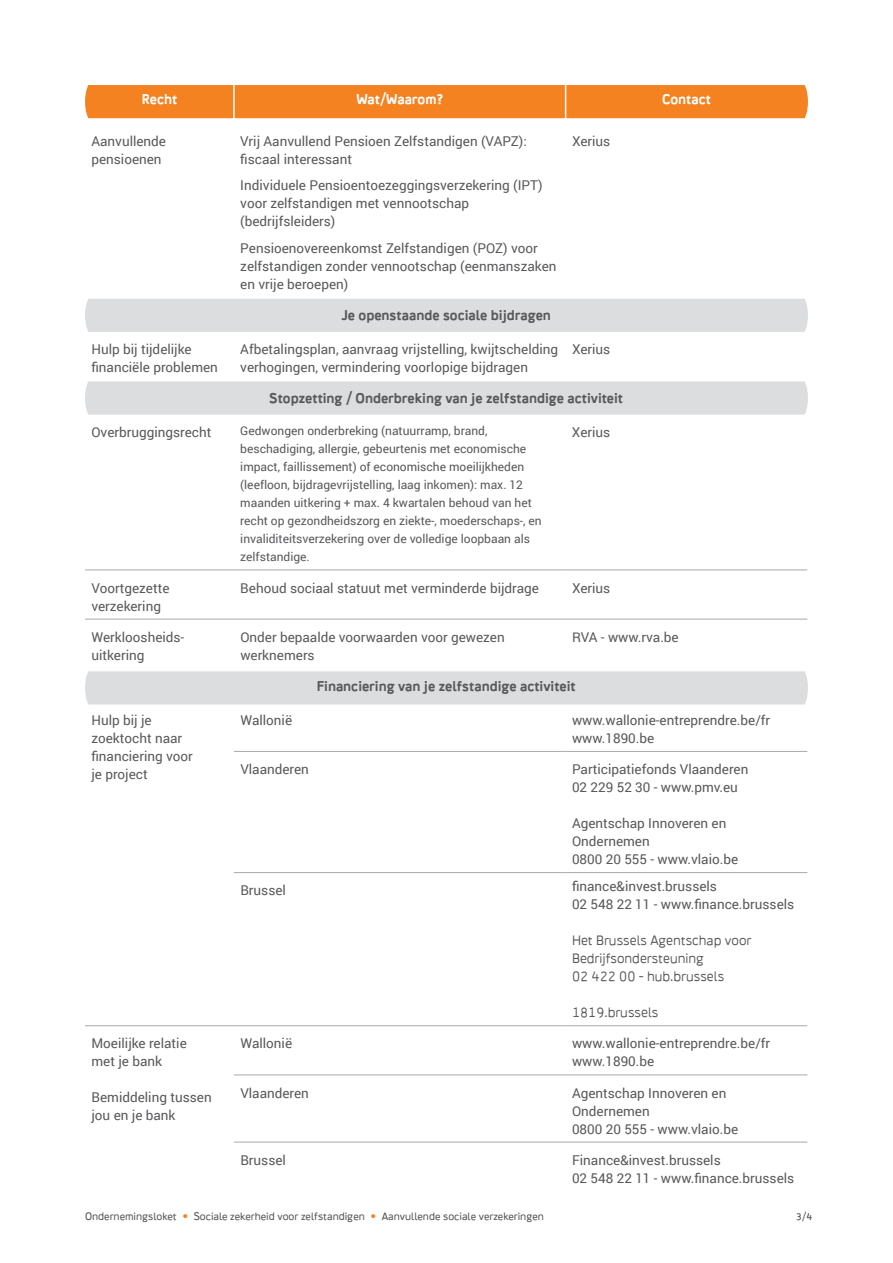
<style>
.page{position:relative;width:893px;height:1263px;background:#fff}
.page>*{position:absolute;margin:0;border:0;box-sizing:border-box;transform-origin:0 0}
.t1{font:13.5px/18px "Roboto";color:#58595b}
.t2{font:13.5px "Crank 8 Plus Two";color:#58595b}
.t3{font:13.5px/18px "Crank 8 Minus Two";color:#58595b}
.t4{font:13.5px "Crank 8 Plus Two";color:#fff}
.t5{font:12px/18px "Roboto";color:#58595b}
.t6{font:10.5px "Crank 8 Minus One";color:#58595b}
.t7{font:9.75px "Crank 8";color:#58595b}
.s1{font-size:19.5px;color:#f58220}
</style>
<div class="page">
<div style="left:85px;top:299px;width:723px;height:33px;background:#dcddde"></div>
<div style="left:85px;top:381px;width:723px;height:34px;background:#dcddde"></div>
<div style="left:85px;top:671px;width:723px;height:33px;background:#dcddde"></div>
<div style="left:85px;top:85px;width:723px;height:33px;background:#f58220"></div>
<hr style="left:85px;top:1025px;width:149px;height:1px;background:#a7a9ac">
<hr style="left:233px;top:85px;width:2px;height:38px;background:#fff">
<hr style="left:565px;top:85px;width:1px;height:38px;background:#fff">
<hr style="left:85px;top:569px;width:149px;height:1px;background:#a7a9ac">
<hr style="left:234px;top:569px;width:332px;height:1px;background:#a7a9ac">
<hr style="left:566px;top:569px;width:241px;height:1px;background:#a7a9ac">
<hr style="left:85px;top:619px;width:149px;height:1px;background:#a7a9ac">
<hr style="left:234px;top:619px;width:332px;height:1px;background:#a7a9ac">
<hr style="left:566px;top:619px;width:241px;height:1px;background:#a7a9ac">
<hr style="left:234px;top:751px;width:332px;height:1px;background:#a7a9ac">
<hr style="left:566px;top:751px;width:241px;height:1px;background:#a7a9ac">
<hr style="left:234px;top:872px;width:332px;height:1px;background:#a7a9ac">
<hr style="left:566px;top:872px;width:241px;height:1px;background:#a7a9ac">
<hr style="left:234px;top:1025px;width:332px;height:1px;background:#a7a9ac">
<hr style="left:566px;top:1025px;width:241px;height:1px;background:#a7a9ac">
<hr style="left:234px;top:1074px;width:332px;height:1px;background:#a7a9ac">
<hr style="left:566px;top:1074px;width:241px;height:1px;background:#a7a9ac">
<hr style="left:234px;top:1142px;width:332px;height:1px;background:#a7a9ac">
<hr style="left:566px;top:1142px;width:241px;height:1px;background:#a7a9ac">
<p class="t4" style="left:142px;top:91px;width:37px">Recht</p>
<p class="t4" style="left:356px;top:91px;width:88px">Wat/Waarom?</p>
<p class="t4" style="left:662px;top:91px;width:50px">Contact</p>
<p class="t1" style="left:91px;top:131px;width:76px">Aanvullende pensioenen</p>
<p class="t1" style="left:240px;top:131px;width:288px">Vrij Aanvullend Pensioen Zelfstandigen (VAPZ): fiscaal interessant</p>
<p class="t1" style="left:240px;top:176px;width:304px">Individuele Pensioentoezeggingsverzekering (IPT) voor zelfstandigen met vennootschap (bedrijfsleiders)</p>
<p class="t1" style="left:240px;top:238px;width:318px">Pensioenovereenkomst Zelfstandigen (POZ) voor zelfstandigen zonder vennootschap (eenmanszaken en vrije beroepen)</p>
<p class="t1" style="left:572px;top:131px;width:40px">Xerius</p>
<p class="t2" style="left:341px;top:306px;width:211px">Je openstaande sociale bijdragen</p>
<p class="t1" style="left:91px;top:339px;width:128px">Hulp bij tijdelijke financiële problemen</p>
<p class="t1" style="left:240px;top:339px;width:319px">Afbetalingsplan, aanvraag vrijstelling, kwijtschelding verhogingen, vermindering voorlopige bijdragen</p>
<p class="t1" style="left:572px;top:339px;width:40px">Xerius</p>
<p class="t2" style="left:269px;top:389px;width:355px">Stopzetting / Onderbreking van je zelfstandige activiteit</p>
<p class="t1" style="left:91px;top:423px;width:121px">Overbruggingsrecht</p>
<p class="t5" style="left:240px;top:422px;width:303px">Gedwongen onderbreking (natuurramp, brand, beschadiging, allergie, gebeurtenis met economische impact, faillissement) of economische moeilijkheden (leefloon, bijdragevrijstelling, laag inkomen): max. 12 maanden uitkering + max. 4 kwartalen behoud van het recht op gezondheidszorg en ziekte-, moederschaps-, en invaliditeitsverzekering over de volledige loopbaan als zelfstandige.</p>
<p class="t1" style="left:572px;top:423px;width:40px">Xerius</p>
<p class="t1" style="left:91px;top:578px;width:80px">Voortgezette verzekering</p>
<p class="t1" style="left:240px;top:578px;width:300px">Behoud sociaal statuut met verminderde bijdrage</p>
<p class="t1" style="left:572px;top:578px;width:40px">Xerius</p>
<p class="t1" style="left:91px;top:627px;width:94px">Werkloosheids&shy;uitkering</p>
<p class="t1" style="left:240px;top:627px;width:266px">Onder bepaalde voorwaarden voor gewezen werknemers</p>
<p class="t1" style="left:572px;top:627px;width:108px">RVA - www.rva.be</p>
<p class="t2" style="left:317px;top:677px;width:261px">Financiering van je zelfstandige activiteit</p>
<p class="t1" style="left:91px;top:711px;width:103px">Hulp bij je zoektocht naar financiering voor je project</p>
<p class="t1" style="left:240px;top:711px;width:53px">Wallonië</p>
<p class="t1" style="left:572px;top:711px;width:200px">www.wallonie-entreprendre.be/fr www.1890.be</p>
<p class="t1" style="left:240px;top:760px;width:70px">Vlaanderen</p>
<p class="t1" style="left:572px;top:760px;width:178px">Participatiefonds Vlaanderen<br>02 229 52 30 - www.pmv.eu</p>
<p class="t1" style="left:572px;top:814px;width:168px">Agentschap Innoveren en<br>Ondernemen<br>0800 20 555 - www.vlaio.be</p>
<p class="t1" style="left:240px;top:881px;width:47px">Brussel</p>
<p class="t1" style="left:572px;top:877px;width:224px">finance&amp;invest.brussels<br>02 548 22 11 - www.finance.brussels</p>
<p class="t3" style="left:572px;top:931px;width:181px">Het Brussels Agentschap voor<br>Bedrijfsondersteuning<br>02 422 00 - hub.brussels</p>
<p class="t3" style="left:572px;top:1003px;width:88px">1819.brussels</p>
<p class="t1" style="left:91px;top:1034px;width:97px">Moeilijke relatie met je bank</p>
<p class="t1" style="left:91px;top:1088px;width:122px">Bemiddeling tussen jou en je bank</p>
<p class="t1" style="left:240px;top:1034px;width:53px">Wallonië</p>
<p class="t1" style="left:572px;top:1034px;width:200px">www.wallonie-entreprendre.be/fr www.1890.be</p>
<p class="t1" style="left:240px;top:1083px;width:70px">Vlaanderen</p>
<p class="t1" style="left:572px;top:1083px;width:168px">Agentschap Innoveren en<br>Ondernemen<br>0800 20 555 - www.vlaio.be</p>
<p class="t1" style="left:240px;top:1150px;width:47px">Brussel</p>
<p class="t1" style="left:572px;top:1150px;width:224px">Finance&amp;invest.brussels<br>02 548 22 11 - www.finance.brussels</p>
<p class="t6" style="left:85px;top:1210px;width:460px">Ondernemingsloket <span class="s1">•</span> Sociale zekerheid voor zelfstandigen <span class="s1">•</span> Aanvullende sociale verzekeringen</p>
<p class="t7" style="left:796px;top:1211px;width:17px">3/4</p>
</div>
